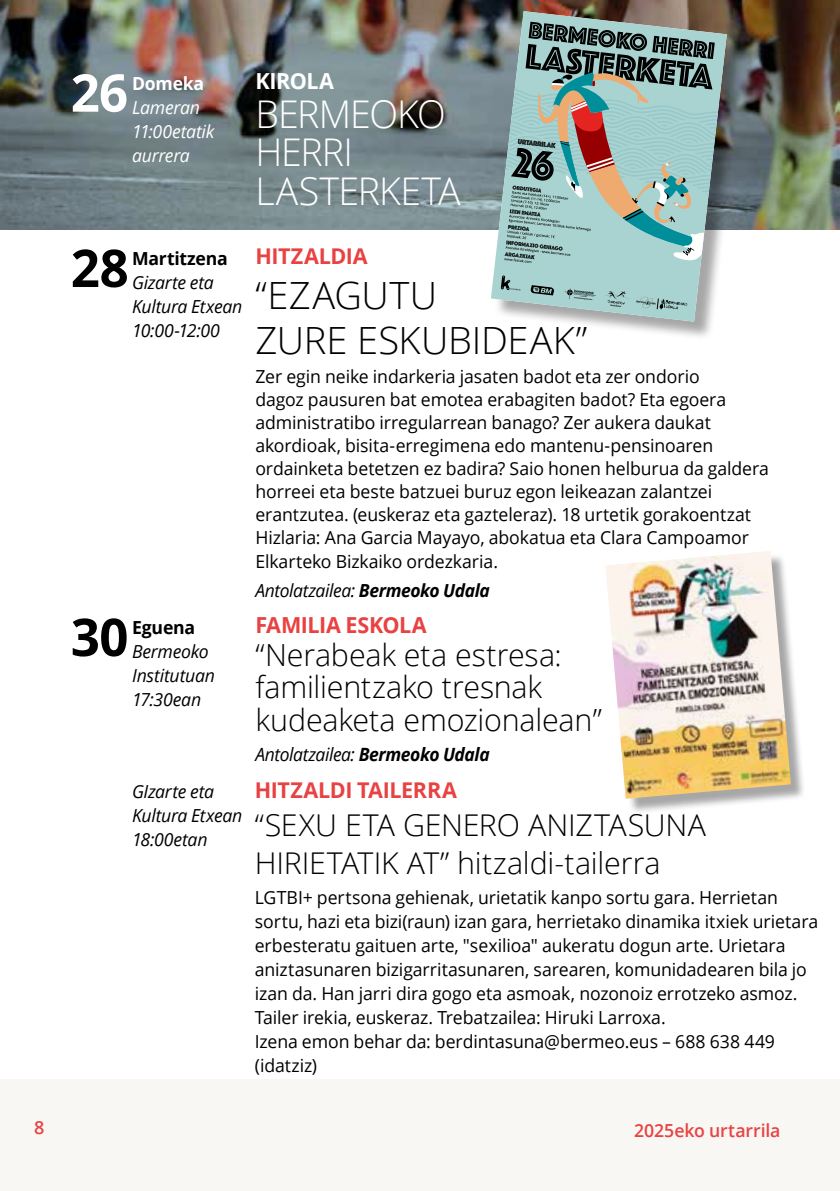
<style>
.page{position:relative;width:840px;height:1191px;background:#fff}
.page>*{position:absolute;margin:0;border:0;box-sizing:border-box;transform-origin:0 0}
.t1{font:700 52px "Open Sans";color:#000}
.t2{font:700 52px "Open Sans";color:#fff}
.t3{font:300 38.2px/38.6px "Open Sans";letter-spacing:-.02em;color:#fff}
.t4{font:300 37.6px/45px "Open Sans";color:#000}
.t5{font:300 30.4px/32.6px "Open Sans";letter-spacing:-.005em;color:#000}
.t6{font:300 30px/38px "Open Sans";letter-spacing:-.005em;color:#000}
.t7{font:700 22.2px "Open Sans";letter-spacing:-.02em;color:#fff}
.t8{font:700 22px "Open Sans";letter-spacing:-.02em;color:#e84242}
.t9{font:700 21.8px "Open Sans";letter-spacing:-.015em;color:#e84242}
.t10{font:italic 18.2px "Open Sans";letter-spacing:-.025em;color:#000;scale:.96 1}
.t11{font:18px/23.2px "Open Sans";letter-spacing:-.005em;color:#000}
.t12{font:italic 18px/24px "Open Sans";letter-spacing:-.015em;color:#000}
.t13{font:italic 18px/24px "Open Sans";letter-spacing:-.015em;color:#fff}
.t14{font:600 18px "Open Sans";color:#e84242}
.t15{font:700 18px "Open Sans";letter-spacing:-.015em;color:#000}
.t16{font:700 18px "Open Sans";letter-spacing:-.015em;color:#fff}
.s1{font-weight:700}
</style>
<div class="page">
<div style="left:0;top:1079px;width:839px;height:112px;background:#f9f7f3"></div>
<img style="left:0;top:0;width:839px;height:230px">
<div style="left:493px;top:14px;width:253px;height:327px;background:#000;opacity:.35"></div>
<svg style="left:490px;top:11px;width:236px;height:311px;background:#91a9a6"></svg>
<div style="left:607px;top:553px;width:199px;height:261px;background:#000;opacity:.35"></div>
<img style="left:605px;top:551px;width:185px;height:248px">
<h1 class="t2" style="left:71px;top:56px;width:59px">26</h1>
<p class="t7" style="left:255px;top:65px;width:80px">KIROLA</p>
<p class="t16" style="left:132px;top:70px;width:74px">Domeka</p>
<p class="t13" style="left:132px;top:95px;width:84px">Lameran<br>11:00etatik aurrera</p>
<h2 class="t3" style="left:255px;top:93px;width:207px">BERMEOKO<br>HERRI<br>LASTERKETA</h2>
<h1 class="t1" style="left:71px;top:231px;width:59px">28</h1>
<p class="t9" style="left:255px;top:240px;width:114px">HITZALDIA</p>
<p class="t15" style="left:132px;top:246px;width:97px">Martitzena</p>
<p class="t12" style="left:132px;top:270px;width:112px">Gizarte eta<br>Kultura Etxean<br>10:00-12:00</p>
<h3 class="t4" style="left:255px;top:272px;width:333px">“EZAGUTU<br>ZURE ESKUBIDEAK”</h3>
<p class="t11" style="left:255px;top:364px;width:515px">Zer egin neike indarkeria jasaten badot eta zer ondorio<br>dagoz pausuren bat emotea erabagiten badot? Eta egoera administratibo irregularrean banago? Zer aukera daukat akordioak, bisita-erregimena edo mantenu-pensinoaren ordainketa betetzen ez badira? Saio honen helburua da galdera horreei eta beste batzuei buruz egon leikeazan zalantzei erantzutea. (euskeraz eta gazteleraz). 18 urtetik gorakoentzat Hizlaria: Ana Garcia Mayayo, abokatua eta Clara Campoamor Elkarteko Bizkaiko ordezkaria.</p>
<p class="t12" style="left:255px;top:578px;width:236px">Antolatzailea: <span class="s1">Bermeoko Udala</span></p>
<h1 class="t1" style="left:71px;top:600px;width:59px">30</h1>
<p class="t8" style="left:255px;top:609px;width:173px">FAMILIA ESKOLA</p>
<p class="t15" style="left:132px;top:615px;width:64px">Eguena</p>
<p class="t12" style="left:132px;top:639px;width:84px">Bermeoko<br>Institutuan<br>17:30ean</p>
<h3 class="t5" style="left:255px;top:637px;width:348px">“Nerabeak eta estresa: familientzako tresnak kudeaketa emozionalean”</h3>
<p class="t10" style="left:255px;top:741px;width:245px">Antolatzailea: <span class="s1">Bermeoko Udala</span></p>
<p class="t12" style="left:132px;top:779px;width:112px">GIzarte eta<br>Kultura Etxean<br>18:00etan</p>
<p class="t9" style="left:255px;top:775px;width:204px">HITZALDI TAILERRA</p>
<h3 class="t6" style="left:255px;top:805px;width:452px">“SEXU ETA GENERO ANIZTASUNA<br>HIRIETATIK AT” hitzaldi-tailerra</h3>
<p class="t11" style="left:255px;top:885px;width:564px;line-height:24px">LGTBI+ pertsona gehienak, urietatik kanpo sortu gara. Herrietan sortu, hazi eta bizi(raun) izan gara, herrietako dinamika itxiek urietara erbesteratu gaituen arte, "sexilioa" aukeratu dogun arte. Urietara aniztasunaren bizigarritasunaren, sarearen, komunidadearen bila jo izan da. Han jarri dira gogo eta asmoak, nozonoiz errotzeko asmoz.<br>Tailer irekia, euskeraz. Trebatzailea: Hiruki Larroxa.<br>Izena emon behar da: berdintasuna@bermeo.eus – 688 638 449 (idatziz)</p>
<p class="t14" style="left:34px;top:1115px;width:12px">8</p>
<p class="t14" style="left:633px;top:1117px;width:148px">2025eko urtarrila</p>
</div>
